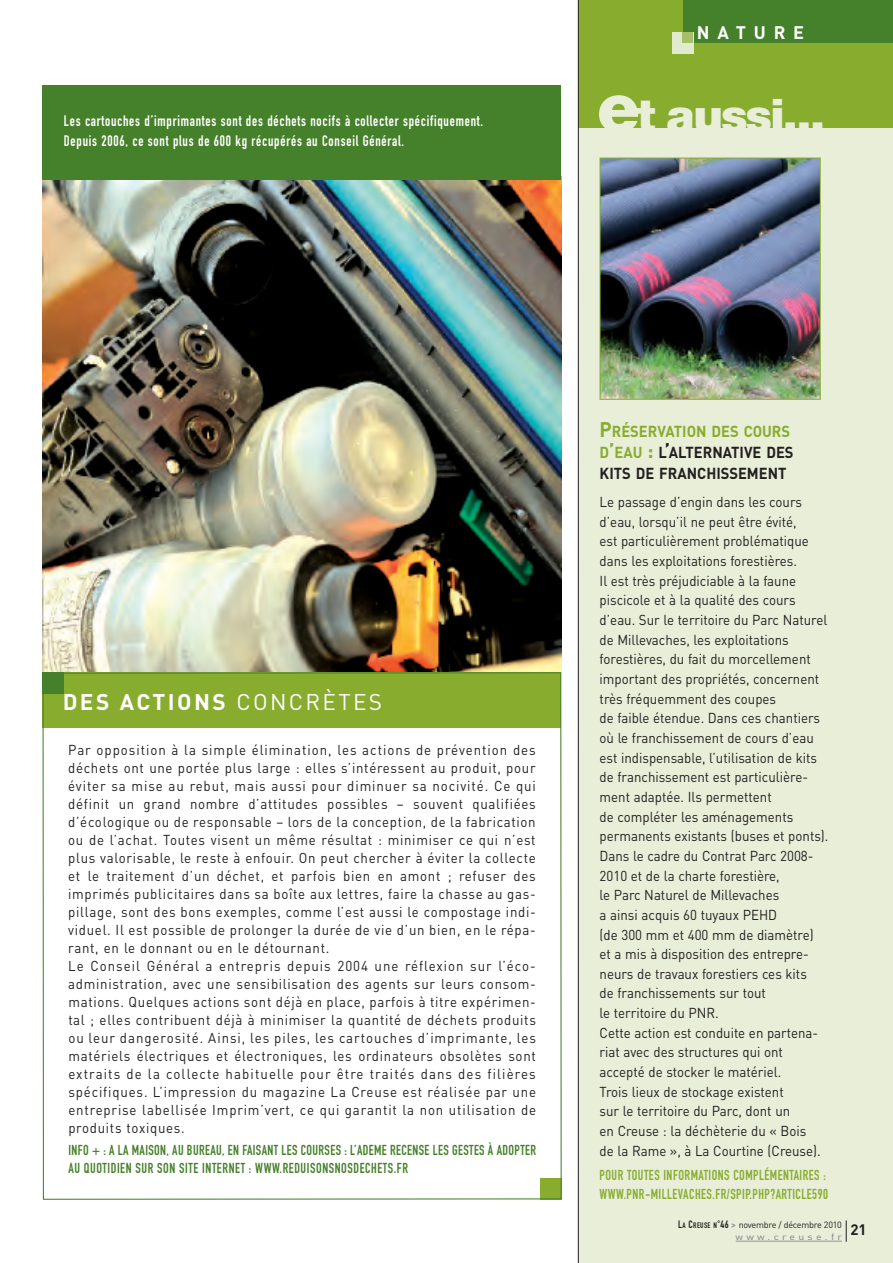
<style>
.page{position:relative;width:893px;height:1263px;background:#fff}
.page>*{position:absolute;margin:0;border:0;box-sizing:border-box;transform-origin:0 0}
.t1{font:900 49.65px "Nimbus Sans Novus T";letter-spacing:-.03em;color:#e8eed8}
.t2{font:700 22.5px "DIN";letter-spacing:.11em;color:#fff}
.t3{font:700 18px "DIN";letter-spacing:.435em;color:#fff}
.t4{font:700 15.75px/20.9px "DIN";color:#231f20;scale:.93 1}
.t5{font:15px/19.5px "DIN Engschrift";letter-spacing:.055em;color:#fff;scale:.93 1}
.t6{font:14.25px/18px "DIN";letter-spacing:.045em;color:#231f20;scale:.93 1}
.t7{font:14.25px/19.6px "DIN";color:#231f20;scale:.93 1}
.t8{font:14.25px/18px "DIN Engschrift";letter-spacing:.03em;color:#45802a;scale:.93 1}
.t9{font:14.25px/19.6px "DIN Engschrift";letter-spacing:.035em;color:#88ac2e;scale:.93 1}
.t10{font:9px/12px "DIN";letter-spacing:-.025em;color:#231f20}
.s1{font-size:73.5px}
.s2{font-weight:400}
.s3{font-size:21px;color:#88ac2e}
.s4{color:#88ac2e}
.s5{font-size:21px}
.s6{font-family:"DIN Engschrift";font-size:10.5px}
.s7{font-family:"DIN Engschrift";font-size:7.8px}
.s8{font-weight:700;color:#939598}
.s9{color:#808285}
</style>
<div class="page">
<div style="left:540px;top:1178px;width:21px;height:21px;background:#88ac2e"></div>
<img style="left:43px;top:179px;width:518px;height:493px">
<div style="left:578px;top:128px;width:315px;height:1135px;background:#e8eed8"></div>
<div style="left:578px;top:0;width:315px;height:128px;background:#88ac2e"></div>
<div style="left:683px;top:0;width:210px;height:43px;background:#45802a"></div>
<div style="left:672px;top:32px;width:21px;height:21px;background:#e2eace"></div>
<div style="left:683px;top:32px;width:10px;height:11px;background:#a7bf66"></div>
<hr style="left:578px;top:0;width:1px;height:1263px;background:#231f20">
<img style="left:602px;top:160px;width:217px;height:238px">
<div style="left:600px;top:158px;width:221px;height:242px;border:1px solid #88ac2e"></div>
<hr style="left:736px;top:1241px;width:106px;height:1px;background:#939598">
<svg style="left:846px;top:1220px;width:1px;height:22px"></svg>
<div style="left:43px;top:672px;width:518px;height:56px;background:#88ac2e"></div>
<div style="left:43px;top:672px;width:21px;height:22px;background:#45802a"></div>
<hr style="left:0;top:384px;width:1px;height:131px;background:#45802a">
<div style="left:43px;top:85px;width:518px;height:94px;background:#45802a"></div>
<p class="t5" style="left:64px;top:113px;width:452px">Les cartouches d’imprimantes sont des déchets nocifs à collecter spécifiquement.<br>Depuis 2006, ce sont plus de 600 kg récupérés au Conseil Général.</p>
<p class="t3" style="left:697px;top:22px;width:109px">NATURE</p>
<h1 class="t1" style="left:597px;top:85px;width:229px"><span class="s1">e</span>t aussi...</h1>
<h2 class="t2" style="left:63px;top:688px;width:321px">DES ACTIONS <span class="s2">CONCRÈTES</span></h2>
<p class="t6" style="left:68px;top:740px;width:505px">Par opposition à la simple élimination, les actions de prévention des déchets ont une portée plus large : elles s’intéressent au produit, pour éviter sa mise au rebut, mais aussi pour diminuer sa nocivité. Ce qui définit un grand nombre d’attitudes possibles – souvent qualifiées d’écologique ou de responsable – lors de la conception, de la fabrication ou de l’achat. Toutes visent un même résultat : minimiser ce qui n’est plus valorisable, le reste à enfouir. On peut chercher à éviter la collecte et le traitement d’un déchet, et parfois bien en amont ; refuser des imprimés publicitaires dans sa boîte aux lettres, faire la chasse au gas&shy;pillage, sont des bons exemples, comme l’est aussi le compostage indi&shy;viduel. Il est possible de prolonger la durée de vie d’un bien, en le répa&shy;rant, en le donnant ou en le détournant.<br>Le Conseil Général a entrepris depuis 2004 une réflexion sur l’éco&shy;administration, avec une sensibilisation des agents sur leurs consom&shy;mations. Quelques actions sont déjà en place, parfois à titre expérimen&shy;tal ; elles contribuent déjà à minimiser la quantité de déchets produits ou leur dangerosité. Ainsi, les piles, les cartouches d’imprimante, les matériels électriques et électroniques, les ordinateurs obsolètes sont extraits de la collecte habituelle pour être traités dans des filières spécifiques. L’impression du magazine La Creuse est réalisée par une entreprise labellisée Imprim’vert, ce qui garantit la non utilisation de produits toxiques.</p>
<p class="t8" style="left:68px;top:1143px;width:504px">INFO + : A LA MAISON, AU BUREAU, EN FAISANT LES COURSES : L’ADEME RECENSE LES GESTES À ADOPTER<br>AU QUOTIDIEN SUR SON SITE INTERNET : WWW.REDUISONSNOSDECHETS.FR</p>
<p class="t4" style="left:600px;top:421px;width:210px"><span class="s3">P</span><span class="s4">RÉSERVATION DES COURS<br>D</span><span class="s3">’</span><span class="s4">EAU</span> <span class="s3">:</span> L<span class="s5">’</span>ALTERNATIVE DES<br>KITS DE FRANCHISSEMENT</p>
<p class="t7" style="left:600px;top:492px;width:248px">Le passage d’engin dans les cours d’eau, lorsqu’il ne peut être évité,<br>est particulièrement problématique dans les exploitations forestières.<br>Il est très préjudiciable à la faune piscicole et à la qualité des cours d’eau. Sur le territoire du Parc Naturel de Millevaches, les exploitations forestières, du fait du morcellement important des propriétés, concernent très fréquemment des coupes<br>de faible étendue. Dans ces chantiers où le franchissement de cours d’eau est indispensable, l’utilisation de kits de franchissement est particulière&shy;ment adaptée. Ils permettent<br>de compléter les aménagements permanents existants (buses et ponts).<br>Dans le cadre du Contrat Parc 2008- 2010 et de la charte forestière,<br>le Parc Naturel de Millevaches<br>a ainsi acquis 60 tuyaux PEHD<br>(de 300 mm et 400 mm de diamètre) et a mis à disposition des entrepre&shy;neurs de travaux forestiers ces kits<br>de franchissements sur tout<br>le territoire du PNR.<br>Cette action est conduite en partena&shy;riat avec des structures qui ont accepté de stocker le matériel.<br>Trois lieux de stockage existent<br>sur le territoire du Parc, dont un<br>en Creuse : la déchèterie du « Bois<br>de la Rame », à La Courtine (Creuse).</p>
<p class="t9" style="left:600px;top:1166px;width:247px">POUR TOUTES INFORMATIONS COMPLÉMENTAIRES :<br>WWW.PNR-MILLEVACHES.FR/SPIP.PHP?ARTICLE590</p>
<p class="t10" style="left:735px;top:1218px;width:133px;text-indent:-57px"><span class="s6">L</span><span class="s7">A</span> <span class="s6">C</span><span class="s7">REUSE N</span><span class="s6">°46</span> <span class="s8">&gt;</span> novembre / décembre 2010 <span class="s9">www.creuse.fr</span> <sup>21</sup></p>
</div>
